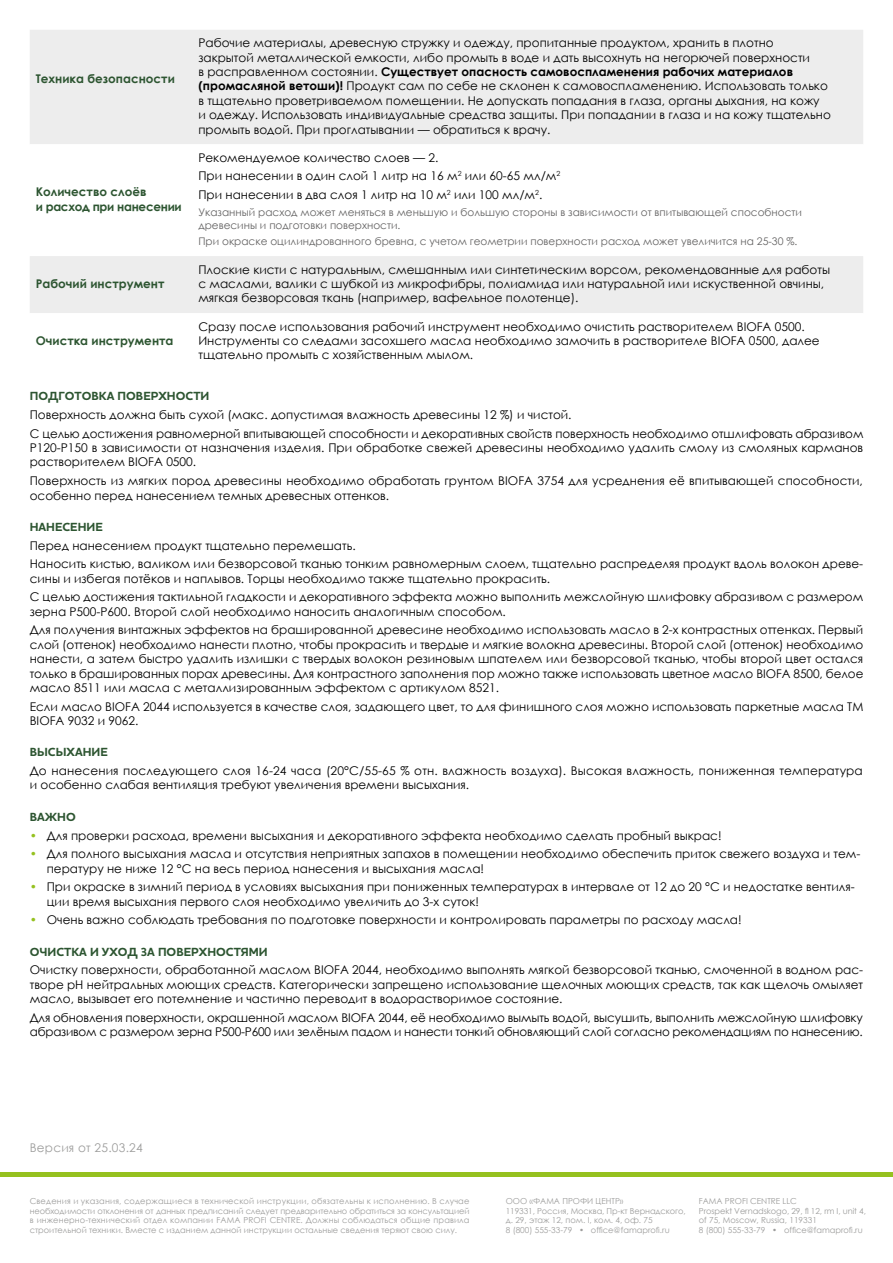
<style>
.page{position:relative;width:893px;height:1263px;background:#fff}
.page>*{position:absolute;margin:0;border:0;box-sizing:border-box;transform-origin:0 0}
.t1{font:12px/14.4px "Century Gothic";color:#000}
.t2{font:700 12px "Houschka Pro";color:#2d5531}
.t3{font:700 12px "Century Gothic";color:#2d5531}
.t4{font:700 12px/14.4px "Century Gothic";letter-spacing:-.025em;color:#2d5531}
.t5{font:12px "Century Gothic";letter-spacing:.02em;color:#9d9d9c}
.t6{font:10.5px/12.6px "Century Gothic";color:#646363}
.t7{font:8.25px/9.8px "Century Gothic";color:#9d9d9c}
.s1{font-weight:700}
.s2{color:#95c11f}
</style>
<div class="page">
<div style="left:0;top:1172px;width:893px;height:5px;background:#95c11f"></div>
<div style="left:30px;top:30px;width:833px;height:114px;background:#ededed"></div>
<div style="left:30px;top:256px;width:833px;height:57px;background:#ededed"></div>
<p class="t3" style="left:36px;top:70px;width:141px">Техника безопасности</p>
<p class="t4" style="left:36px;top:184px;width:147px">Количество слоёв<br>и расход при нанесении</p>
<p class="t3" style="left:36px;top:274px;width:130px">Рабочий инструмент</p>
<p class="t3" style="left:36px;top:331px;width:139px">Очистка инструмента</p>
<p class="t1" style="left:198px;top:36px;width:634px">Рабочие материалы, древесную стружку и одежду, пропитанные продуктом, хранить в плотно закрытой металлической емкости, либо промыть в воде и дать высохнуть на негорючей поверхности<br>в расправленном состоянии. <span class="s1">Существует опасность самовоспламенения рабочих материалов (промасляной ветоши)!</span> Продукт сам по себе не склонен к самовоспламенению. Использовать только в тщательно проветриваемом помещении. Не допускать попадания в глаза, органы дыхания, на кожу<br>и одежду. Использовать индивидуальные средства защиты. При попадании в глаза и на кожу тщательно промыть водой. При проглатывании — обратиться к врачу.</p>
<p class="t1" style="left:198px;top:148px;width:363px;line-height:18.6px">Рекомендуемое количество слоев — 2.<br>При нанесении в один слой 1 литр на 16 м<sup>2</sup> или 60-65 мл/м<sup>2<br></sup>При нанесении в два слоя 1 литр на 10 м<sup>2</sup> или 100 мл/м<sup>2</sup>.</p>
<p class="t6" style="left:198px;top:206px;width:605px">Указанный расход может меняться в меньшую и большую стороны в зависимости от впитывающей способности древесины и подготовки поверхности.</p>
<p class="t6" style="left:198px;top:235px;width:601px">При окраске оцилиндрованного бревна, с учетом геометрии поверхности расход может увеличится на 25-30 %.</p>
<p class="t1" style="left:198px;top:262px;width:633px">Плоские кисти с натуральным, смешанным или синтетическим ворсом, рекомендованные для работы с маслами, валики с шубкой из микрофибры, полиамида или натуральной или искуственной овчины, мягкая безворсовая ткань (например, вафельное полотенце).</p>
<p class="t1" style="left:198px;top:319px;width:623px">Сразу после использования рабочий инструмент необходимо очистить растворителем BIOFA 0500.<br>Инструменты со следами засохшего масла необходимо замочить в растворителе BIOFA 0500, далее тщательно промыть с хозяйственным мылом.</p>
<p class="t2" style="left:30px;top:388px;width:181px">ПОДГОТОВКА ПОВЕРХНОСТИ</p>
<p class="t1" style="left:30px;top:405px;width:835px;line-height:18.6px">Поверхность должна быть сухой (макс. допустимая влажность древесины 12 %) и чистой.<br>С целью достижения равномерной впитывающей способности и декоративных свойств поверхность необходимо отшлифовать абразивом</p>
<p class="t1" style="left:30px;top:440px;width:835px">P120-P150 в зависимости от назначения изделия. При обработке свежей древесины необходимо удалить смолу из смоляных карманов растворителем BIOFA 0500.</p>
<p class="t1" style="left:30px;top:473px;width:835px">Поверхность из мягких пород древесины необходимо обработать грунтом BIOFA 3754 для усреднения её впитывающей способности, особенно перед нанесением темных древесных оттенков.</p>
<p class="t2" style="left:30px;top:519px;width:75px">НАНЕСЕНИЕ</p>
<p class="t1" style="left:30px;top:536px;width:835px;line-height:18.6px">Перед нанесением продукт тщательно перемешать.<br>Наносить кистью, валиком или безворсовой тканью тонким равномерным слоем, тщательно распределяя продукт вдоль волокон древе-</p>
<p class="t1" style="left:30px;top:569px;width:835px;line-height:18.6px">сины и избегая потёков и наплывов. Торцы необходимо также тщательно прокрасить.<br>С целью достижения тактильной гладкости и декоративного эффекта можно выполнить межслойную шлифовку абразивом с размером</p>
<p class="t1" style="left:30px;top:602px;width:835px;line-height:18.6px">зерна P500-P600. Второй слой необходимо наносить аналогичным способом.<br>Для получения винтажных эффектов на брашированной древесине необходимо использовать масло в 2-х контрастных оттенках. Первый</p>
<p class="t1" style="left:30px;top:637px;width:835px;text-align:justify">слой (оттенок) необходимо нанести плотно, чтобы прокрасить и твердые и мягкие волокна древесины. Второй слой (оттенок) необходимо нанести, а затем быстро удалить излишки с твердых волокон резиновым шпателем или безворсовой тканью, чтобы второй цвет остался только в брашированных порах древесины. Для контрастного заполнения пор можно также использовать цветное масло BIOFA 8500, белое масло 8511 или масла с металлизированным эффектом с артикулом 8521.</p>
<p class="t1" style="left:30px;top:699px;width:835px">Если масло BIOFA 2044 используется в качестве слоя, задающего цвет, то для финишного слоя можно использовать паркетные масла ТМ<br>BIOFA 9032 и 9062.</p>
<p class="t2" style="left:30px;top:744px;width:79px">ВЫСЫХАНИЕ</p>
<p class="t1" style="left:30px;top:763px;width:835px">До нанесения последующего слоя 16-24 часа (20°C/55-65 % отн. влажность воздуха). Высокая влажность, пониженная температура и особенно слабая вентиляция требуют увеличения времени высыхания.</p>
<p class="t2" style="left:30px;top:809px;width:47px">ВАЖНО</p>
<p class="t1" style="left:30px;top:828px;width:693px"><span class="s2">•</span> Для проверки расхода, времени высыхания и декоративного эффекта необходимо сделать пробный выкрас!</p>
<p class="t1" style="left:47px;top:846px;width:815px;text-indent:-17px"><span class="s2">•</span> Для полного высыхания масла и отсутствия неприятных запахов в помещении необходимо обеспечить приток свежего воздуха и тем&shy;пературу не ниже 12 °C на весь период нанесения и высыхания масла!</p>
<p class="t1" style="left:47px;top:879px;width:809px;text-indent:-17px"><span class="s2">•</span> При окраске в зимний период в условиях высыхания при пониженных температурах в интервале от 12 до 20 °C и недостатке вентиля&shy;ции время высыхания первого слоя необходимо увеличить до 3-х суток!</p>
<p class="t1" style="left:30px;top:912px;width:713px"><span class="s2">•</span> Очень важно соблюдать требования по подготовке поверхности и контролировать параметры по расходу масла!</p>
<p class="t2" style="left:30px;top:944px;width:240px">ОЧИСТКА И УХОД ЗА ПОВЕРХНОСТЯМИ</p>
<p class="t1" style="left:30px;top:963px;width:835px;text-align:justify">Очистку поверхности, обработанной маслом BIOFA 2044, необходимо выполнять мягкой безворсовой тканью, смоченной в водном рас&shy;творе рН нейтральных моющих средств. Категорически запрещено использование щелочных моющих средств, так как щелочь омыляет масло, вызывает его потемнение и частично переводит в водорастворимое состояние.</p>
<p class="t1" style="left:30px;top:1010px;width:835px">Для обновления поверхности, окрашенной маслом BIOFA 2044, её необходимо вымыть водой, высушить, выполнить межслойную шлифовку абразивом с размером зерна P500-Р600 или зелёным падом и нанести тонкий обновляющий слой согласно рекомендациям по нанесению.</p>
<p class="t5" style="left:30px;top:1139px;width:115px">Версия от 25.03.24</p>
<p class="t7" style="left:30px;top:1196px;width:441px;text-align:justify">Сведения и указания, содержащиеся в технической инструкции, обязательны к исполнению. В случае необходимости отклонения от данных предписаний следует предварительно обратиться за консультацией в инженерно-технический отдел компании FAMA PROFI CENTRE. Должны соблюдаться общие правила строительной техники. Вместе с изданием данной инструкции остальные сведения теряют свою силу.</p>
<p class="t7" style="left:506px;top:1196px;width:181px">ООО «ФАМА ПРОФИ ЦЕНТР»<br>119331, Россия, Москва, Пр-кт Вернадского, д. 29, этаж 12, пом. I, ком. 4, оф. 75<br>8 (800) 555-33-79 • office@famaprofi.ru</p>
<p class="t7" style="left:699px;top:1196px;width:169px">FAMA PROFI CENTRE LLC<br>Prospekt Vernadskogo, 29, fl 12, rm I, unit 4, of 75, Moscow, Russia, 119331<br>8 (800) 555-33-79 • office@famaprofi.ru</p>
</div>
